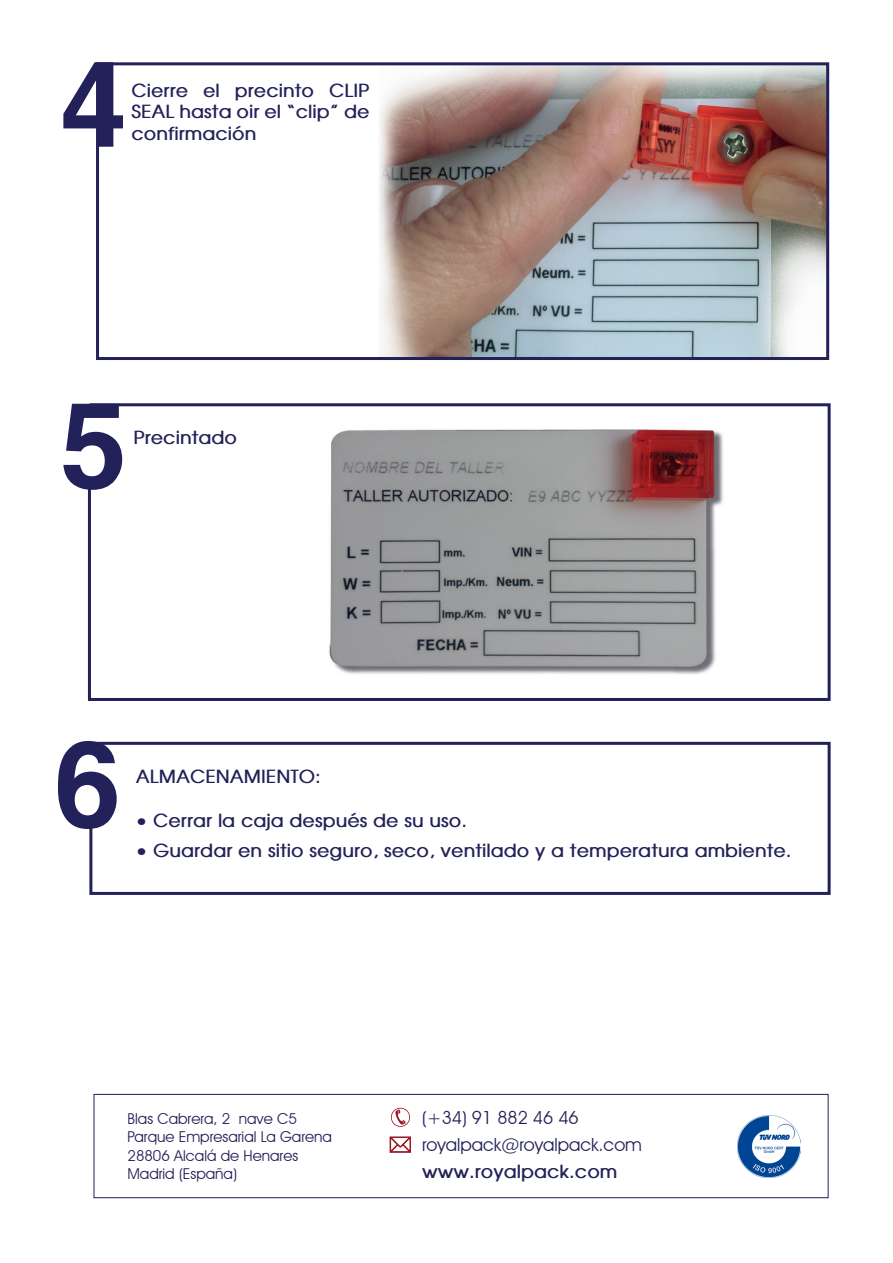
<style>
.page{position:relative;width:893px;height:1263px;background:#fff}
.page>*{position:absolute;margin:0;border:0;box-sizing:border-box;transform-origin:0 0}
.t1{font:700 120px "Helvetica";color:#222159}
.Pie_pagina_producto{font:700 18px/21.6px "Avant Garde";color:#222159;text-align:justify}
.Pie_pagina_producto-2{font:18px "Avant Garde IT Cby BT";color:#222159}
.Pie_pagina_producto-3{font:15px "Avant Garde IT Cby BT";color:#222159}
</style>
<div class="page">
<div style="left:94px;top:1094px;width:734px;height:104px;border:1px solid #222159"></div>
<img style="left:738px;top:1115px;width:62px;height:63px">
<svg style="left:391px;top:1108px;width:19px;height:19px"></svg>
<svg style="left:392px;top:1139px;width:17px;height:11px"></svg>
<div style="left:390px;top:1137px;width:21px;height:15px;border:1px solid #9c1623"></div>
<svg style="left:88px;top:403px;width:743px;height:298px"></svg>
<svg style="left:89px;top:741px;width:742px;height:154px"></svg>
<img style="left:379px;top:66px;width:446px;height:290px">
<div style="left:96px;top:62px;width:733px;height:298px;border:3px solid #222159"></div>
<p class="t1" style="left:60px;top:8px;width:68px">4</p>
<p class="Pie_pagina_producto" style="left:131px;top:79px;width:240px">Cierre el precinto CLIP SEAL hasta oir el “clip” de confirmación</p>
<p class="t1" style="left:60px;top:348px;width:68px">5</p>
<p class="Pie_pagina_producto" style="left:133px;top:427px;width:105px">Precintado</p>
<p class="t1" style="left:54px;top:688px;width:68px">6</p>
<p class="Pie_pagina_producto" style="left:136px;top:766px;width:187px">ALMACENAMIENTO:</p>
<p class="Pie_pagina_producto" style="left:136px;top:809px;width:333px">• Cerrar la caja después de su uso.</p>
<p class="Pie_pagina_producto" style="left:136px;top:839px;width:657px">• Guardar en sitio seguro, seco, ventilado y a temperatura ambiente.</p>
<p class="Pie_pagina_producto-3" style="left:128px;top:1110px;width:171px">Blas Cabrera, 2 nave C5</p>
<p class="Pie_pagina_producto-3" style="left:128px;top:1128px;width:206px">Parque Empresarial La Garena</p>
<p class="Pie_pagina_producto-3" style="left:128px;top:1146px;width:172px">28806 Alcalá de Henares</p>
<p class="Pie_pagina_producto-3" style="left:128px;top:1164px;width:111px">Madrid (España)</p>
<p class="Pie_pagina_producto-2" style="left:422px;top:1106px;width:158px">(+34) 91 882 46 46</p>
<p class="Pie_pagina_producto-2" style="left:422px;top:1133px;width:222px">royalpack@royalpack.com</p>
<p class="Pie_pagina_producto" style="left:422px;top:1160px;width:197px">www.royalpack.com</p>
</div>
